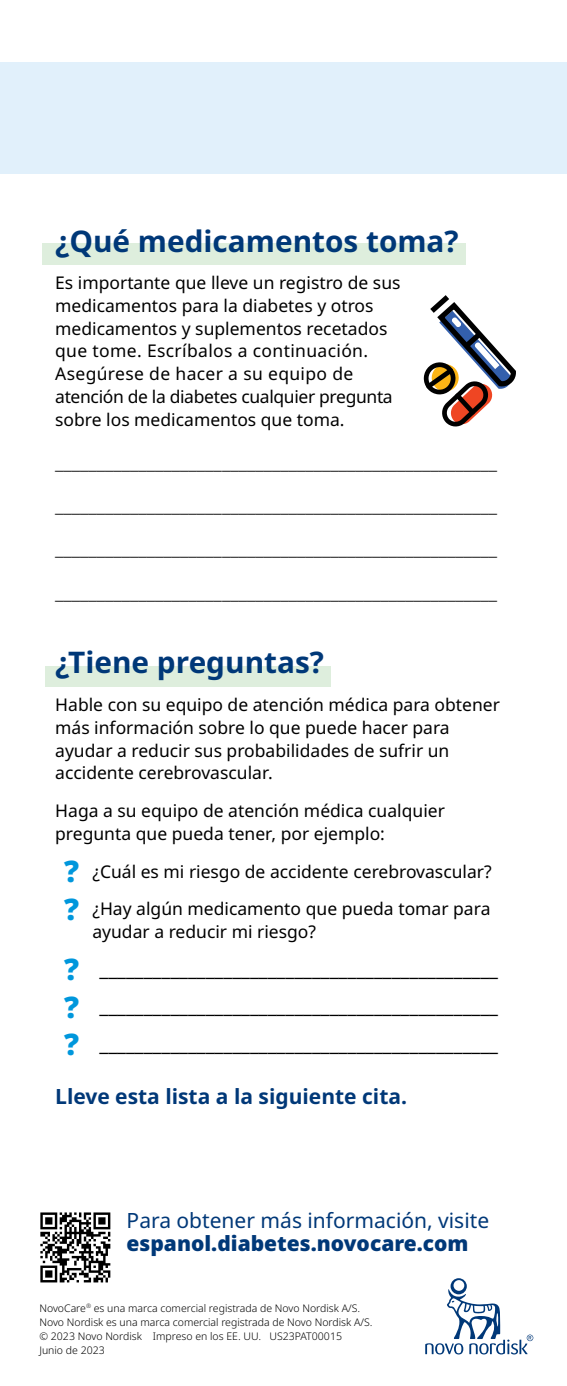
<style>
.page{position:relative;width:567px;height:1386px;background:#fff}
.page>*{position:absolute;margin:0;border:0;box-sizing:border-box;transform-origin:0 0}
.t1{font:700 29.75px "Apis";color:#003878}
.t2{font:900 29.75px "Apis";color:#0097dc}
.t3{font:21px "Apis";color:#003878}
.t4{font:700 21px "Apis";color:#003878}
.t5{font:900 21px "Apis";color:#003878}
.t6{font:300 19.95px/43.2px "Apis";color:#000;text-align:justify}
.t7{font:19.95px "Apis";color:#000}
.t8{font:17.5px/22.8px "Apis";color:#000}
.t9{font:300 10.5px/14px "Apis";color:#000}
.s1{font-weight:900;font-size:29.75px;color:#0097dc}
</style>
<div class="page">
<svg style="left:425px;top:1278px;width:108px;height:76px"></svg>
<div style="left:45px;top:667px;width:286px;height:20px;background:#deeedd"></div>
<div style="left:42px;top:243px;width:424px;height:22px;background:#deeedd"></div>
<div style="left:0;top:53px;width:567px;height:121px;background:#e1f0fb"></div>
<div style="left:0;top:0;width:567px;height:62px;background:#fff"></div>
<svg style="left:423px;top:295px;width:93px;height:132px"></svg>
<svg style="left:40px;top:1212px;width:70px;height:70px"></svg>
<h1 class="t1" style="left:55px;top:220px;width:405px">¿Qué medicamentos toma?</h1>
<p class="t8" style="left:55px;top:272px;width:347px">Es importante que lleve un registro de sus medicamentos para la diabetes y otros medicamentos y suplementos recetados que tome. Escríbalos a continuación.<br>Asegúrese de hacer a su equipo de atención de la diabetes cualquier pregunta sobre los medicamentos que toma.</p>
<p class="t6" style="left:55px;top:441px;width:443px">_____________________________________________________ _____________________________________________________ _____________________________________________________ _____________________________________________________</p>
<h1 class="t1" style="left:55px;top:642px;width:270px">¿Tiene preguntas?</h1>
<p class="t8" style="left:55px;top:694px;width:446px">Hable con su equipo de atención médica para obtener más información sobre lo que puede hacer para ayudar a reducir sus probabilidades de sufrir un accidente cerebrovascular.</p>
<p class="t8" style="left:55px;top:800px;width:391px">Haga a su equipo de atención médica cualquier pregunta que pueda tener, por ejemplo:</p>
<p class="t8" style="left:64px;top:853px;width:429px;line-height:37.6px"><span class="s1">?</span> ¿Cuál es mi riesgo de accidente cerebrovascular? <span class="s1">?</span> ¿Hay algún medicamento que pueda tomar para</p>
<p class="t8" style="left:92px;top:921px;width:225px">ayudar a reducir mi riesgo?</p>
<h1 class="t2" style="left:64px;top:947px;width:17px">?</h1>
<p class="t7" style="left:100px;top:954px;width:400px">_____________________________________________</p>
<h1 class="t2" style="left:64px;top:984px;width:17px">?</h1>
<p class="t7" style="left:100px;top:992px;width:400px">_____________________________________________</p>
<h1 class="t2" style="left:64px;top:1022px;width:17px">?</h1>
<p class="t7" style="left:100px;top:1030px;width:400px">_____________________________________________</p>
<p class="t4" style="left:55px;top:1082px;width:353px">Lleve esta lista a la siguiente cita.</p>
<p class="t3" style="left:127px;top:1206px;width:364px">Para obtener más información, visite</p>
<p class="t5" style="left:127px;top:1227px;width:343px">espanol.diabetes.novocare.com</p>
<p class="t9" style="left:39px;top:1301px;width:335px">NovoCare<sup>®</sup> es una marca comercial registrada de Novo Nordisk A/S.<br>Novo Nordisk es una marca comercial registrada de Novo Nordisk A/S. © 2023 Novo Nordisk Impreso en los EE. UU. US23PAT00015<br>Junio de 2023</p>
</div>
